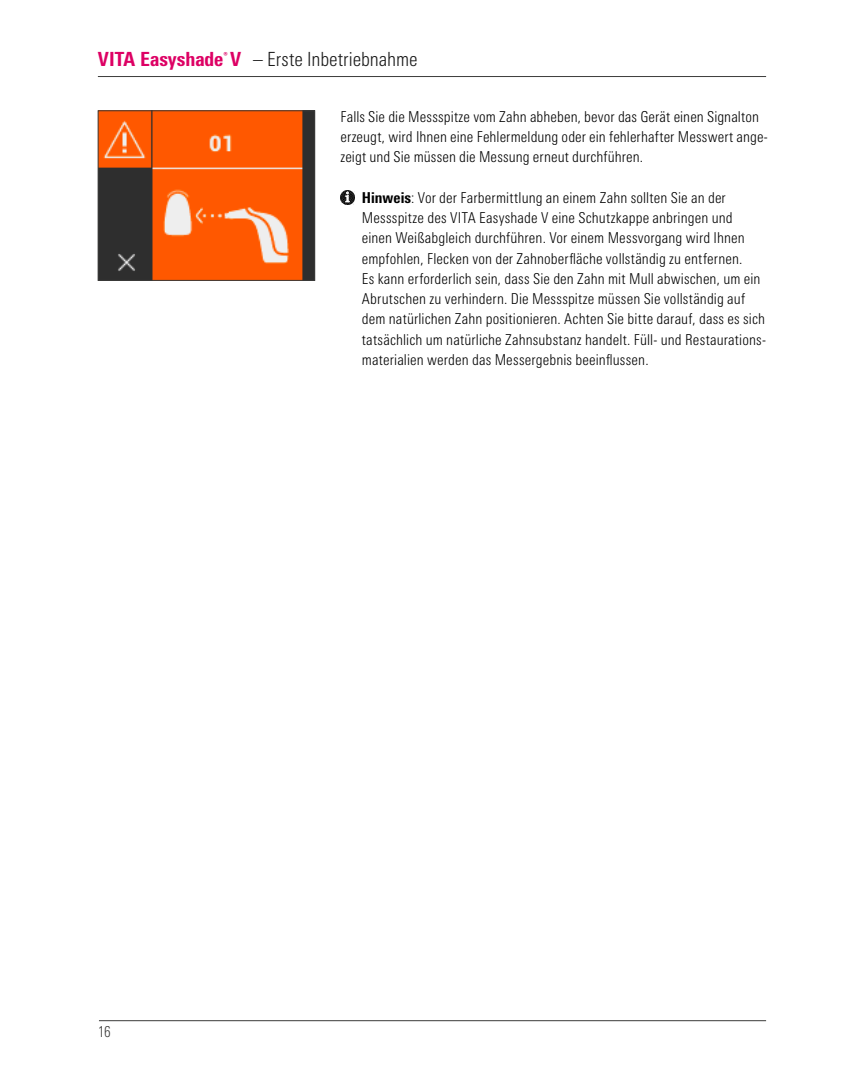
<style>
.page{position:relative;width:864px;height:1080px;background:#fff}
.page>*{position:absolute;margin:0;border:0;box-sizing:border-box;transform-origin:0 0}
.t1{font:300 condensed 19.5px "Univers Next Pro";letter-spacing:-.005em;color:#1a1a1a}
.t2{font:800 condensed 19.5px "Univers Next Pro";color:#dd0064}
.t3{font:300 condensed 15px/20.2px "Univers Next Pro";letter-spacing:.005em;color:#000}
.t4{font:300 condensed 15px "Univers Next Pro";color:#3b3b3a}
.s1{font-weight:800}
</style>
<div class="page">
<hr style="left:98px;top:76px;width:667px;height:1px;background:#3b3b3a">
<hr style="left:99px;top:1020px;width:666px;height:1px;background:#3b3b3a">
<img style="left:100px;top:113px;width:213px;height:166px">
<div style="left:98px;top:111px;width:217px;height:170px;border:1px solid #3b3b3a"></div>
<img style="left:341px;top:190px;width:13px;height:14px">
<h1 class="t2" style="left:98px;top:47px;width:145px">VITA Easyshade<sup>®</sup> V</h1>
<h1 class="t1" style="left:253px;top:48px;width:166px">– Erste Inbetriebnahme</h1>
<p class="t3" style="left:340px;top:106px;width:429px">Falls Sie die Messspitze vom Zahn abheben, bevor das Gerät einen Signalton erzeugt, wird Ihnen eine Fehlermeldung oder ein fehlerhafter Messwert ange&shy;zeigt und Sie müssen die Messung erneut durchführen.</p>
<p class="t3" style="left:361px;top:187px;width:405px"><span class="s1">Hinweis</span>: Vor der Farbermittlung an einem Zahn sollten Sie an der Messspitze des VITA Easyshade V eine Schutzkappe anbringen und einen Weißabgleich durchführen. Vor einem Messvorgang wird Ihnen empfohlen, Flecken von der Zahnoberfläche vollständig zu entfernen.<br>Es kann erforderlich sein, dass Sie den Zahn mit Mull abwischen, um ein Abrutschen zu verhindern. Die Messspitze müssen Sie vollständig auf dem natürlichen Zahn positionieren. Achten Sie bitte darauf, dass es sich tatsächlich um natürliche Zahnsubstanz handelt. Füll- und Restaurations&shy;materialien werden das Messergebnis beeinflussen.</p>
<p class="t4" style="left:98px;top:1023px;width:14px">16</p>
</div>
